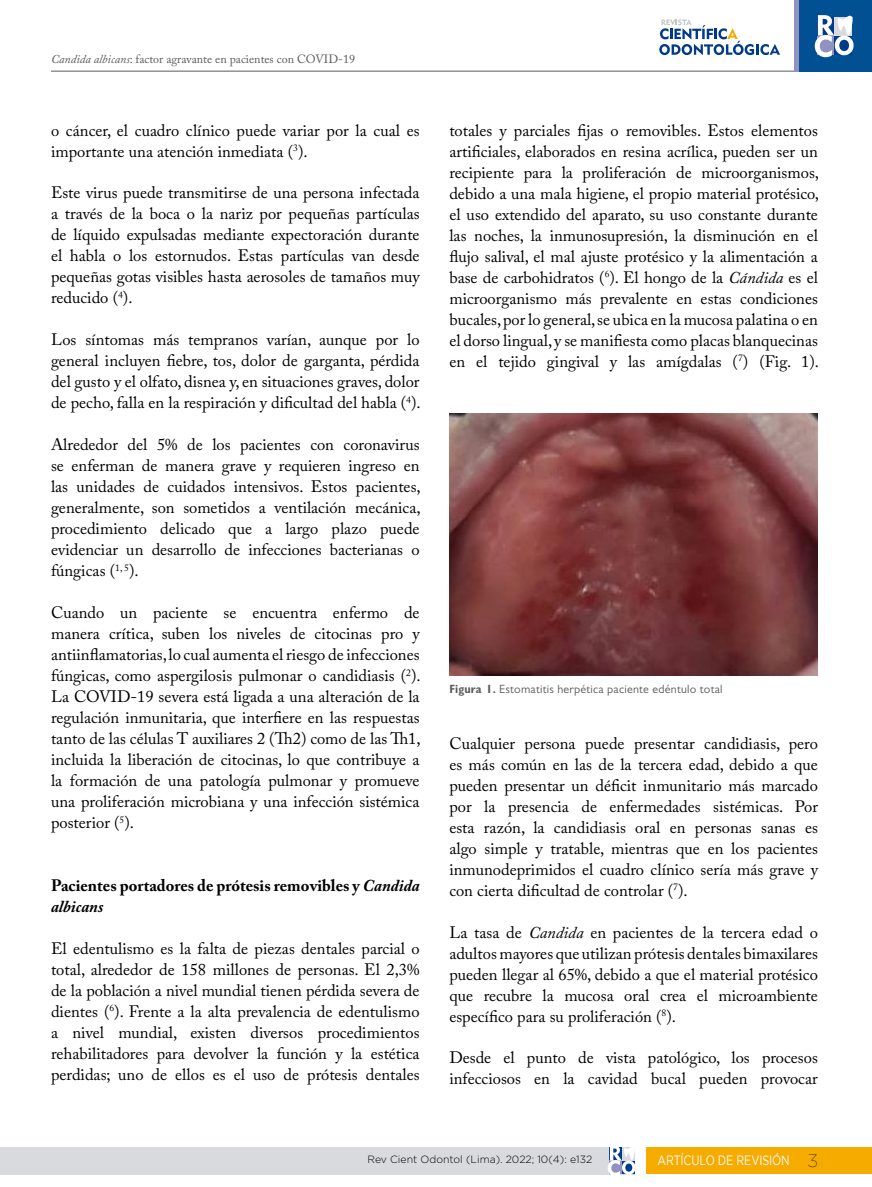
<style>
.page{position:relative;width:872px;height:1187px;background:#fff}
.page>*{position:absolute;margin:0;border:0;box-sizing:border-box;transform-origin:0 0}
.t1{font:16.5px/21px "Adobe Caslon Pro";color:#000;text-align:justify}
.t2{font:700 16.5px/21px "Adobe Caslon Pro";color:#000}
.t3{font:13.5px "Gotham";letter-spacing:-.01em;color:#fff;scale:.8 1}
.t4{font:12px "Adobe Caslon Pro";color:#5b5b5f}
.t5{font:12px "Gill Sans";letter-spacing:.02em;color:#5b5b5f}
.t6{font:300 10.5px "Gotham";color:#000}
.s1{font-style:italic}
.s2{font-weight:700;font-stretch:condensed}
.s3{font-weight:100;font-size:18px;color:#000}
</style>
<div class="page">
<div style="left:646px;top:1146px;width:225px;height:27px;background:#f5ab00"></div>
<div style="left:0;top:1146px;width:634px;height:28px;background:#d8dade"></div>
<hr style="left:51px;top:71px;width:767px;height:1px;background:#5b5b5f">
<svg style="left:607px;top:1146px;width:28px;height:29px"></svg>
<div style="left:798px;top:0;width:74px;height:72px;background:#005093"></div>
<hr style="left:794px;top:0;width:4px;height:72px;background:#9292bf">
<svg style="left:814px;top:15px;width:39px;height:42px;background:#a1b6d2"></svg>
<svg style="left:659px;top:19px;width:121px;height:36px"></svg>
<img style="left:449px;top:413px;width:369px;height:263px">
<p class="t4" style="left:51px;top:51px;width:306px"><span class="s1">Candida albicans</span>: factor agravante en pacientes con COVID-19</p>
<p class="t1" style="left:51px;top:119px;width:370px">o cáncer, el cuadro clínico puede variar por la cual es importante una atención inmediata (<sup>3</sup>).</p>
<p class="t1" style="left:51px;top:182px;width:370px">Este virus puede transmitirse de una persona infectada a través de la boca o la nariz por pequeñas partículas de líquido expulsadas mediante expectoración durante el habla o los estornudos. Estas partículas van desde pequeñas gotas visibles hasta aerosoles de tamaños muy reducido (<sup>4</sup>).</p>
<p class="t1" style="left:51px;top:329px;width:371px">Los síntomas más tempranos varían, aunque por lo general incluyen fiebre, tos, dolor de garganta, pérdida del gusto y el olfato, disnea y, en situaciones graves, dolor de pecho, falla en la respiración y dificultad del habla (<sup>4</sup>).</p>
<p class="t1" style="left:51px;top:434px;width:371px">Alrededor del 5% de los pacientes con coronavirus se enferman de manera grave y requieren ingreso en las unidades de cuidados intensivos. Estos pacientes, generalmente, son sometidos a ventilación mecánica, procedimiento delicado que a largo plazo puede evidenciar un desarrollo de infecciones bacterianas o fúngicas (<sup>1,</sup> <sup>5</sup>).</p>
<p class="t1" style="left:51px;top:602px;width:371px">Cuando un paciente se encuentra enfermo de manera crítica, suben los niveles de citocinas pro y antiinflamatorias, lo cual aumenta el riesgo de infecciones fúngicas, como aspergilosis pulmonar o candidiasis (<sup>2</sup>).<br>La COVID-19 severa está ligada a una alteración de la regulación inmunitaria, que interfiere en las respuestas tanto de las células T auxiliares 2 (Th2) como de las Th1, incluida la liberación de citocinas, lo que contribuye a la formación de una patología pulmonar y promueve una proliferación microbiana y una infección sistémica posterior (<sup>5</sup>).</p>
<p class="t2" style="left:51px;top:874px;width:370px">Pacientes portadores de prótesis removibles y <span class="s1">Candida albicans</span></p>
<p class="t1" style="left:51px;top:937px;width:370px">El edentulismo es la falta de piezas dentales parcial o total, alrededor de 158 millones de personas. El 2,3% de la población a nivel mundial tienen pérdida severa de dientes (<sup>6</sup>). Frente a la alta prevalencia de edentulismo a nivel mundial, existen diversos procedimientos rehabilitadores para devolver la función y la estética perdidas; uno de ellos es el uso de prótesis dentales</p>
<p class="t1" style="left:449px;top:119px;width:371px">totales y parciales fijas o removibles. Estos elementos artificiales, elaborados en resina acrílica, pueden ser un recipiente para la proliferación de microorganismos, debido a una mala higiene, el propio material protésico, el uso extendido del aparato, su uso constante durante las noches, la inmunosupresión, la disminución en el flujo salival, el mal ajuste protésico y la alimentación a base de carbohidratos (<sup>6</sup>). El hongo de la <span class="s1">Cándida</span> es el microorganismo más prevalente en estas condiciones bucales, por lo general, se ubica en la mucosa palatina o en el dorso lingual, y se manifiesta como placas blanquecinas en el tejido gingival y las amígdalas (<sup>7</sup>) (Fig. 1).</p>
<p class="t5" style="left:449px;top:681px;width:275px"><span class="s2">Figura 1.</span> Estomatitis herpética paciente edéntulo total</p>
<p class="t1" style="left:449px;top:732px;width:370px">Cualquier persona puede presentar candidiasis, pero es más común en las de la tercera edad, debido a que pueden presentar un déficit inmunitario más marcado por la presencia de enfermedades sistémicas. Por esta razón, la candidiasis oral en personas sanas es algo simple y tratable, mientras que en los pacientes inmunodeprimidos el cuadro clínico sería más grave y con cierta dificultad de controlar (<sup>7</sup>).</p>
<p class="t1" style="left:449px;top:921px;width:370px">La tasa de <span class="s1">Candida</span> en pacientes de la tercera edad o adultos mayores que utilizan prótesis dentales bimaxilares pueden llegar al 65%, debido a que el material protésico que recubre la mucosa oral crea el microambiente específico para su proliferación (<sup>8</sup>).</p>
<p class="t1" style="left:449px;top:1047px;width:370px">Desde el punto de vista patológico, los procesos infecciosos en la cavidad bucal pueden provocar</p>
<p class="t6" style="left:367px;top:1152px;width:226px">Rev Cient Odontol (Lima). 2022; 10(4): e132</p>
<p class="t3" style="left:657px;top:1152px;width:202px">ARTÍCULO DE REVISIÓN <span class="s3">3</span></p>
</div>
